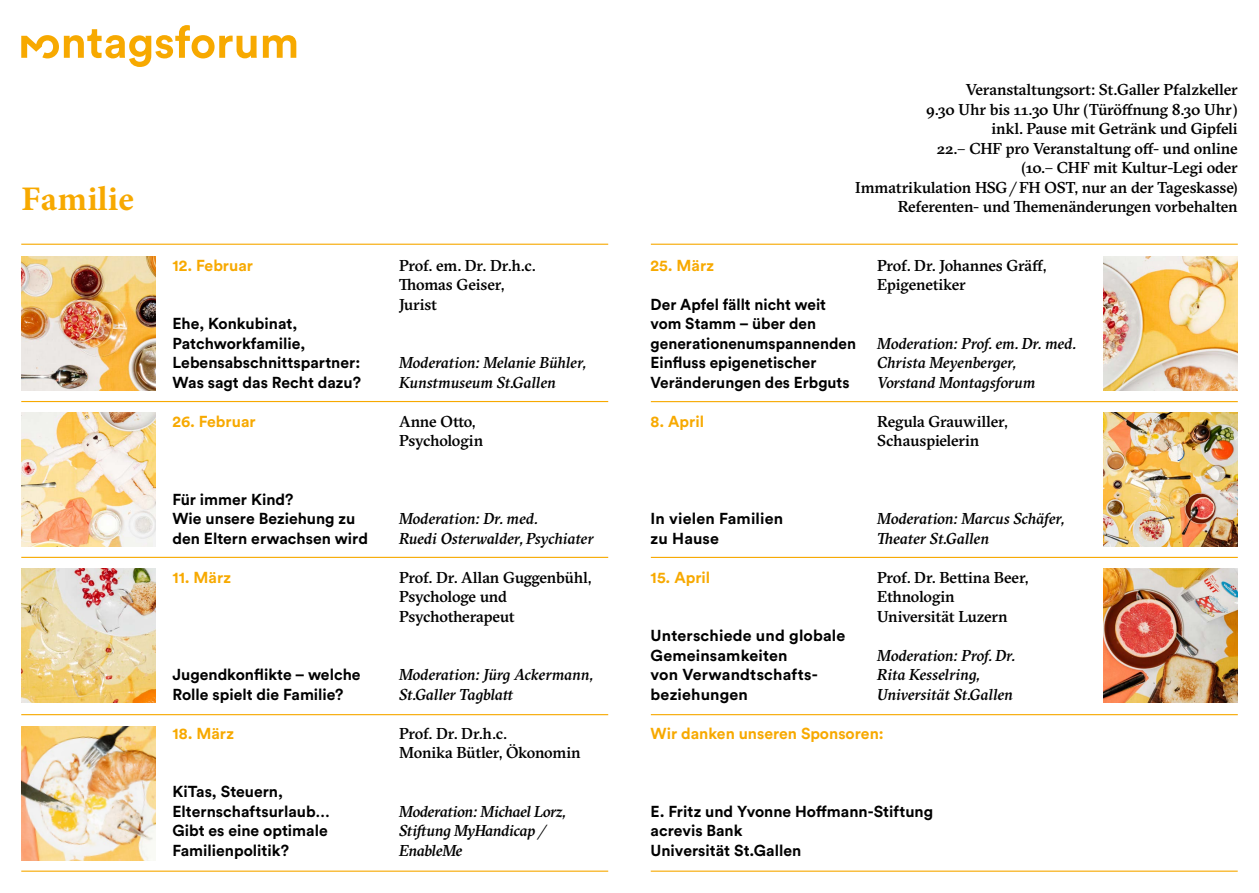
<style>
.page{position:relative;width:1259px;height:893px;background:#fff}
.page>*{position:absolute;margin:0;border:0;box-sizing:border-box;transform-origin:0 0}
.t1{font:700 34.5px "Minion Pro";letter-spacing:.005em;color:#f7a900}
.t2{font:500 15.75px/19.5px "GT Sectra";letter-spacing:-.01em;color:#000}
.t3{font:700 15.75px/19.5px "Circular Std";color:#000}
.t4{font:italic 500 15.75px/19.5px "GT Sectra";letter-spacing:-.01em;color:#000}
.t5{font:700 15.75px "Circular Std";color:#f7a900}
</style>
<div class="page">
<svg style="left:263px;top:35px;width:33px;height:23px"></svg>
<svg style="left:21px;top:25px;width:236px;height:42px"></svg>
<hr style="left:21px;top:244px;width:587px;height:1px;background:#f7a900">
<hr style="left:651px;top:244px;width:586px;height:1px;background:#f7a900">
<hr style="left:21px;top:401px;width:587px;height:1px;background:#f7a900">
<hr style="left:651px;top:401px;width:586px;height:1px;background:#f7a900">
<hr style="left:21px;top:557px;width:587px;height:1px;background:#f7a900">
<hr style="left:21px;top:714px;width:587px;height:1px;background:#f7a900">
<hr style="left:651px;top:557px;width:586px;height:1px;background:#f7a900">
<hr style="left:21px;top:871px;width:587px;height:1px;background:#f7a900">
<hr style="left:651px;top:871px;width:586px;height:1px;background:#f7a900">
<hr style="left:651px;top:714px;width:586px;height:1px;background:#f7a900">
<img style="left:21px;top:257px;width:134px;height:134px">
<img style="left:1103px;top:412px;width:134px;height:134px">
<img style="left:1103px;top:257px;width:134px;height:134px">
<img style="left:21px;top:569px;width:134px;height:133px">
<img style="left:21px;top:727px;width:134px;height:134px">
<img style="left:1103px;top:568px;width:134px;height:134px">
<img style="left:21px;top:412px;width:134px;height:134px">
<h1 class="t1" style="left:21px;top:174px;width:114px">Familie</h1>
<p class="t2" style="left:855px;top:80px;width:384px;text-align:right">Veranstaltungsort: St.Galler Pfalzkeller<br>9.30 Uhr bis 11.30 Uhr (Türöffnung 8.30 Uhr)<br>inkl. Pause mit Getränk und Gipfeli<br>22.– CHF pro Veranstaltung off- und online<br>(10.– CHF mit Kultur-Legi oder<br>Immatrikulation HSG/FH OST, nur an der Tageskasse)<br>Referenten- und Themenänderungen vorbehalten</p>
<p class="t5" style="left:172px;top:255px;width:82px">12. Februar</p>
<p class="t5" style="left:650px;top:255px;width:65px">25. März</p>
<p class="t2" style="left:399px;top:255px;width:138px">Prof. em. Dr. Dr.h.c.<br>Thomas Geiser,<br>Jurist</p>
<p class="t3" style="left:650px;top:294px;width:207px">Der Apfel fällt nicht weit vom Stamm – über den generationenumspannenden<br>Einfluss epigenetischer<br>Veränderungen des Erbguts</p>
<p class="t3" style="left:172px;top:313px;width:190px">Ehe, Konkubinat,<br>Patchworkfamilie,<br>Lebensabschnittspartner:<br>Was sagt das Recht dazu?</p>
<p class="t4" style="left:399px;top:352px;width:189px">Moderation: Melanie Bühler,<br>Kunstmuseum St.Gallen</p>
<p class="t5" style="left:172px;top:411px;width:85px">26. Februar</p>
<p class="t5" style="left:650px;top:411px;width:55px">8. April</p>
<p class="t2" style="left:399px;top:411px;width:86px">Anne Otto,<br>Psychologin</p>
<p class="t3" style="left:172px;top:489px;width:197px">Für immer Kind?<br>Wie unsere Beziehung zu den Eltern erwachsen wird</p>
<p class="t4" style="left:399px;top:508px;width:196px">Moderation: Dr. med.<br>Ruedi Osterwalder, Psychiater</p>
<p class="t3" style="left:650px;top:508px;width:134px">In vielen Familien zu Hause</p>
<p class="t2" style="left:877px;top:255px;width:170px">Prof. Dr. Johannes Gräff,<br>Epigenetiker</p>
<p class="t4" style="left:877px;top:333px;width:201px">Moderation: Prof. em. Dr. med.<br>Christa Meyenberger,<br>Vorstand Montagsforum</p>
<p class="t2" style="left:877px;top:411px;width:132px">Regula Grauwiller,<br>Schauspielerin</p>
<p class="t4" style="left:877px;top:508px;width:189px">Moderation: Marcus Schäfer,<br>Theater St.Gallen</p>
<p class="t5" style="left:172px;top:567px;width:60px">11. März</p>
<p class="t3" style="left:172px;top:664px;width:190px">Jugendkonflikte – welche<br>Rolle spielt die Familie?</p>
<p class="t5" style="left:172px;top:723px;width:63px">18. März</p>
<p class="t2" style="left:399px;top:567px;width:194px">Prof. Dr. Allan Guggenbühl,<br>Psychologe und<br>Psychotherapeut</p>
<p class="t4" style="left:399px;top:664px;width:196px">Moderation: Jürg Ackermann,<br>St.Galler Tagblatt</p>
<p class="t2" style="left:399px;top:723px;width:183px">Prof. Dr. Dr.h.c.<br>Monika Bütler, Ökonomin</p>
<p class="t5" style="left:650px;top:567px;width:61px">15. April</p>
<p class="t3" style="left:650px;top:625px;width:196px">Unterschiede und globale<br>Gemeinsamkeiten<br>von Verwandtschafts&shy;beziehungen</p>
<p class="t2" style="left:877px;top:567px;width:153px">Prof. Dr. Bettina Beer,<br>Ethnologin<br>Universität Luzern</p>
<p class="t4" style="left:877px;top:645px;width:140px">Moderation: Prof. Dr.<br>Rita Kesselring,<br>Universität St.Gallen</p>
<p class="t5" style="left:650px;top:723px;width:235px">Wir danken unseren Sponsoren:</p>
<p class="t3" style="left:172px;top:781px;width:159px">KiTas, Steuern,<br>Elternschaftsurlaub…<br>Gibt es eine optimale<br>Familienpolitik?</p>
<p class="t4" style="left:399px;top:801px;width:168px">Moderation: Michael Lorz,<br>Stiftung MyHandicap /<br>EnableMe</p>
<p class="t3" style="left:650px;top:801px;width:284px">E. Fritz und Yvonne Hoffmann-Stiftung acrevis Bank<br>Universität St.Gallen</p>
</div>
